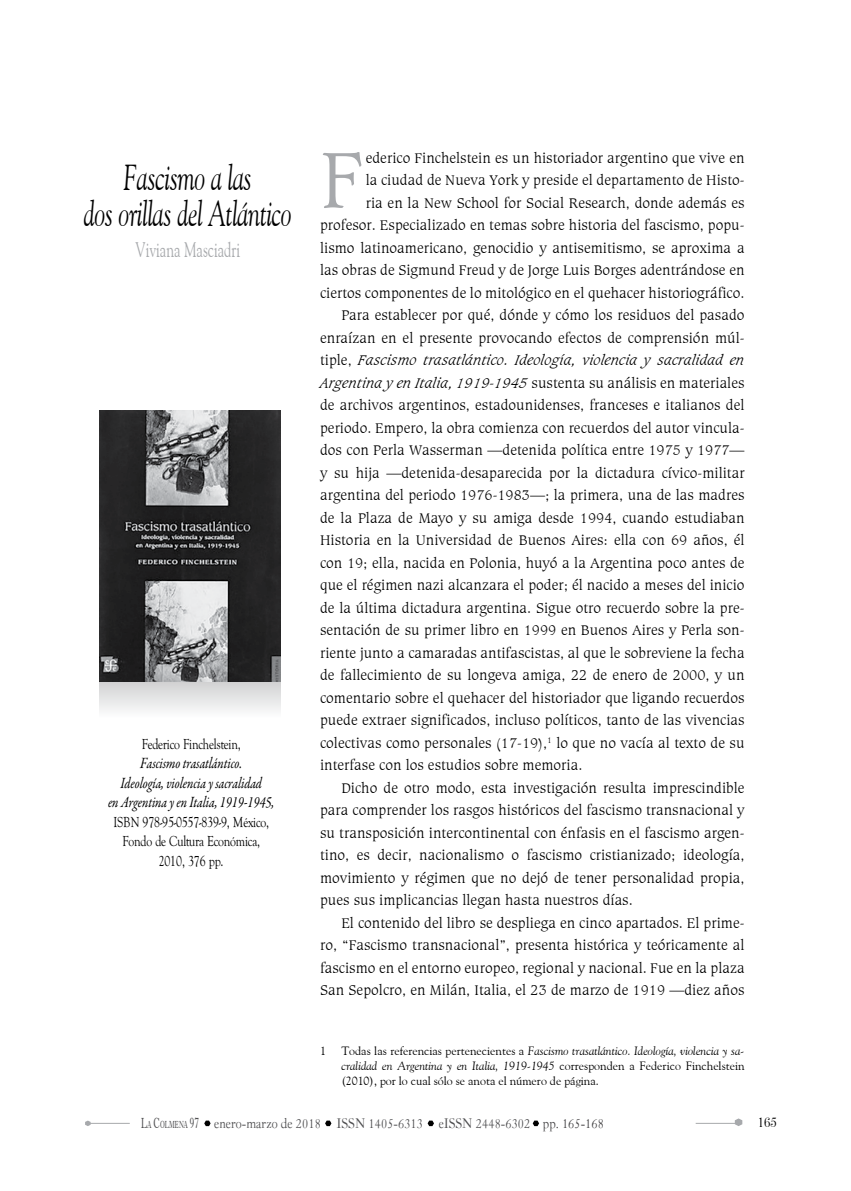
<style>
.page{position:relative;width:851px;height:1191px;background:#fff}
.page>*{position:absolute;margin:0;border:0;box-sizing:border-box;transform-origin:0 0}
.t1{font:300 84px "Caxton BT";color:#a7a9ac}
.t2{font:italic 36px/36px "Goudy Old Style BT";letter-spacing:-.01em;color:#000;text-align:center;scale:.68 1}
.t3{font:21px "Goudy Old Style BT";color:#a7a9ac;scale:.68 1}
.t4{font:italic 15.75px/19.5px "Garamond Premr Pro";letter-spacing:-.01em;color:#000;text-align:center;scale:.8 1}
.t5{font:300 15px "Caxton BT";color:#000}
.t6{font:15px/19.5px "Goudy Old Style Normal";letter-spacing:-.01em;color:#000;text-align:center;scale:.8 1}
.t7{font:15px "Caslon Old Face BT";color:#4d4d4f;scale:.9 1}
.t8{font:italic 300 15px "Caxton BT";color:#000}
.t9{font:300 13.5px "Windsor BT";color:#000;scale:.8 1}
.t10{font:12px/15px "Goudy Old Style BT";color:#000;text-align:justify}
.s1{font-style:normal}
.s2{font-style:italic}
.s3{font-family:"Dutch 766 BT Roman A"}
.s4{font-family:"Dutch 766 BT Roman A";font-size:10.5px}
.s5{color:#414042}
</style>
<div class="page">
<svg style="left:85px;top:1120px;width:7px;height:6px"></svg>
<hr style="left:87px;top:1123px;width:43px;height:1px;background:#a7a9ac">
<svg style="left:733px;top:1118px;width:10px;height:8px"></svg>
<hr style="left:695px;top:1123px;width:43px;height:1px;background:#a7a9ac">
<div style="left:100px;top:681px;width:180px;height:43px;background:linear-gradient(to bottom,#d0d1d2,#fff)"></div>
<img style="left:100px;top:410px;width:180px;height:271px">
<svg style="left:204px;top:1120px;width:7px;height:7px"></svg>
<svg style="left:325px;top:1120px;width:7px;height:7px"></svg>
<svg style="left:427px;top:1120px;width:7px;height:7px"></svg>
<svg style="left:532px;top:1120px;width:7px;height:7px"></svg>
<h2 class="t2" style="left:84px;top:159px;width:307px">Fascismo a las<br>dos orillas del Atlántico</h2>
<h3 class="t3" style="left:136px;top:237px;width:155px">Viviana Masciadri</h3>
<p class="t6" style="left:142px;top:734px;width:125px">Federico Finchelstein,</p>
<p class="t4" style="left:108px;top:754px;width:209px">Fascismo trasatlántico.<br>Ideología, violencia y sacralidad<br>en Argentina y en Italia, 1919-1945,</p>
<p class="t6" style="left:113px;top:812px;width:196px">ISBN 978-95-0557-839-9, México,<br>Fondo de Cultura Económica,<br>2010, 376 pp.</p>
<h1 class="t1" style="left:320px;top:128px;width:45px">F</h1>
<p class="t5" style="left:365px;top:148px;width:380px">ederico Finchelstein es un historiador argentino que vive en</p>
<p class="t5" style="left:365px;top:171px;width:380px">la ciudad de Nueva York y preside el departamento de Histo-</p>
<p class="t5" style="left:365px;top:193px;width:380px">ria en la New School for Social Research, donde además es</p>
<p class="t5" style="left:320px;top:216px;width:426px">profesor. Especializado en temas sobre historia del fascismo, popu-</p>
<p class="t5" style="left:320px;top:238px;width:426px">lismo latinoamericano, genocidio y antisemitismo, se aproxima a</p>
<p class="t5" style="left:320px;top:261px;width:426px">las obras de Sigmund Freud y de Jorge Luis Borges adentrándose en</p>
<p class="t5" style="left:320px;top:283px;width:426px">ciertos componentes de lo mitológico en el quehacer historiográfico.</p>
<p class="t5" style="left:341px;top:306px;width:404px">Para establecer por qué, dónde y cómo los residuos del pasado</p>
<p class="t5" style="left:320px;top:328px;width:426px">enraízan en el presente provocando efectos de comprensión múl-</p>
<p class="t8" style="left:320px;top:351px;width:426px"><span class="s1">tiple,</span> Fascismo trasatlántico. Ideología, violencia y sacralidad en</p>
<p class="t5" style="left:320px;top:373px;width:426px"><span class="s2">Argentina y en Italia, 1919-1945</span> sustenta su análisis en materiales</p>
<p class="t5" style="left:320px;top:396px;width:426px">de archivos argentinos, estadounidenses, franceses e italianos del</p>
<p class="t5" style="left:320px;top:418px;width:426px">periodo. Empero, la obra comienza con recuerdos del autor vincula-</p>
<p class="t5" style="left:320px;top:441px;width:426px">dos con Perla Wasserman —detenida política entre 1975 y 1977—</p>
<p class="t5" style="left:320px;top:463px;width:426px">y su hija —detenida-desaparecida por la dictadura cívico-militar</p>
<p class="t5" style="left:320px;top:486px;width:426px">argentina del periodo 1976-1983—; la primera, una de las madres</p>
<p class="t5" style="left:320px;top:508px;width:426px">de la Plaza de Mayo y su amiga desde 1994, cuando estudiaban</p>
<p class="t5" style="left:320px;top:531px;width:426px">Historia en la Universidad de Buenos Aires: ella con 69 años, él</p>
<p class="t5" style="left:320px;top:553px;width:426px">con 19; ella, nacida en Polonia, huyó a la Argentina poco antes de</p>
<p class="t5" style="left:320px;top:576px;width:426px">que el régimen nazi alcanzara el poder; él nacido a meses del inicio</p>
<p class="t5" style="left:320px;top:598px;width:426px">de la última dictadura argentina. Sigue otro recuerdo sobre la pre-</p>
<p class="t5" style="left:320px;top:621px;width:426px">sentación de su primer libro en 1999 en Buenos Aires y Perla son-</p>
<p class="t5" style="left:320px;top:643px;width:426px">riente junto a camaradas antifascistas, al que le sobreviene la fecha</p>
<p class="t5" style="left:320px;top:666px;width:426px">de fallecimiento de su longeva amiga, 22 de enero de 2000, y un</p>
<p class="t5" style="left:320px;top:688px;width:426px">comentario sobre el quehacer del historiador que ligando recuerdos</p>
<p class="t5" style="left:320px;top:711px;width:426px">puede extraer significados, incluso políticos, tanto de las vivencias</p>
<p class="t5" style="left:320px;top:733px;width:426px">colectivas como personales (17-19),<sup>1</sup> lo que no vacía al texto de su</p>
<p class="t5" style="left:320px;top:756px;width:264px">interfase con los estudios sobre memoria.</p>
<p class="t5" style="left:341px;top:778px;width:404px">Dicho de otro modo, esta investigación resulta imprescindible</p>
<p class="t5" style="left:320px;top:801px;width:426px">para comprender los rasgos históricos del fascismo transnacional y</p>
<p class="t5" style="left:320px;top:823px;width:426px">su transposición intercontinental con énfasis en el fascismo argen-</p>
<p class="t5" style="left:320px;top:846px;width:426px">tino, es decir, nacionalismo o fascismo cristianizado; ideología,</p>
<p class="t5" style="left:320px;top:868px;width:426px">movimiento y régimen que no dejó de tener personalidad propia,</p>
<p class="t5" style="left:320px;top:891px;width:314px">pues sus implicancias llegan hasta nuestros días.</p>
<p class="t5" style="left:341px;top:913px;width:404px">El contenido del libro se despliega en cinco apartados. El prime-</p>
<p class="t5" style="left:320px;top:936px;width:426px">ro, “Fascismo transnacional”, presenta histórica y teóricamente al</p>
<p class="t5" style="left:320px;top:958px;width:426px">fascismo en el entorno europeo, regional y nacional. Fue en la plaza</p>
<p class="t5" style="left:320px;top:981px;width:426px">San Sepolcro, en Milán, Italia, el 23 de marzo de 1919 —diez años</p>
<p class="t10" style="left:320px;top:1043px;width:7px">1</p>
<p class="t10" style="left:341px;top:1043px;width:404px">Todas las referencias pertenecientes a <span class="s2">Fascismo trasatlántico. Ideología, violencia y sa&shy;cralidad en Argentina y en Italia, 1919-1945</span> corresponden a Federico Finchelstein (2010), por lo cual sólo se anota el número de página.</p>
<p class="t7" style="left:141px;top:1114px;width:515px"><span class="s3">L</span><span class="s4">A</span> <span class="s3">C</span><span class="s4">OLMENA</span> <span class="s3">97</span> enero-marzo de 2018 ISSN 1405-6313 eISSN 2448-6302 <span class="s5">pp. 165-168</span></p>
<p class="t9" style="left:757px;top:1114px;width:25px">165</p>
</div>
